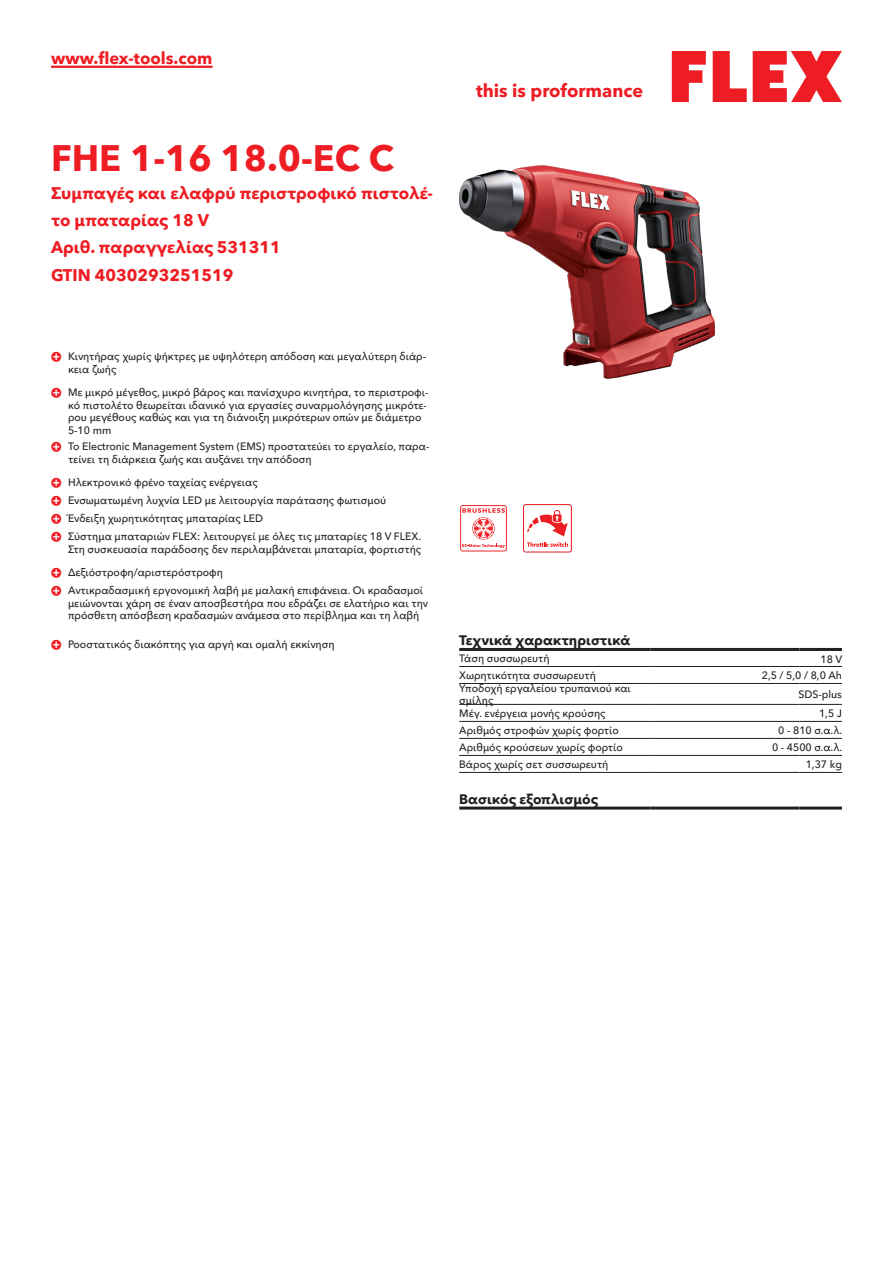
<style>
.page{position:relative;width:893px;height:1263px;background:#fff}
.page>*{position:absolute;margin:0;border:0;box-sizing:border-box;transform-origin:0 0}
.CB_AF_Product-name{font:700 36px "Avenir Next W1 G";color:#ee1d23}
.t1{font:700 18px "Avenir Next W1 G";color:#ee1d23}
.CB_AF_Product-short{font:700 16.5px/27px "Avenir Next W1 G";color:#ee1d23}
.CB_AF_Order-number{font:700 16.5px "Avenir Next W1 G";color:#ee1d23}
.CB_AF_Table-headline{font:700 13.5px "Avenir Next W1 G";color:#231f20}
.CB_AF_Table-specific{font:500 10.5px/12.6px "Avenir Next W1 G";color:#231f20}
</style>
<div class="page">
<svg style="left:672px;top:51px;width:34px;height:51px"></svg>
<svg style="left:713px;top:51px;width:34px;height:51px"></svg>
<svg style="left:753px;top:51px;width:89px;height:51px"></svg>
<hr style="left:51px;top:66px;width:162px;height:2px;background:#ee1d23">
<img style="left:459px;top:165px;width:255px;height:214px">
<hr style="left:459px;top:666px;width:192px;height:1px;background:#231f20">
<hr style="left:651px;top:666px;width:148px;height:1px;background:#231f20">
<hr style="left:799px;top:666px;width:43px;height:1px;background:#231f20">
<hr style="left:459px;top:683px;width:192px;height:1px;background:#231f20">
<hr style="left:651px;top:683px;width:148px;height:1px;background:#231f20">
<hr style="left:799px;top:683px;width:43px;height:1px;background:#231f20">
<hr style="left:459px;top:704px;width:192px;height:1px;background:#231f20">
<hr style="left:651px;top:704px;width:148px;height:1px;background:#231f20">
<hr style="left:799px;top:704px;width:43px;height:1px;background:#231f20">
<hr style="left:459px;top:721px;width:192px;height:1px;background:#231f20">
<hr style="left:651px;top:721px;width:148px;height:1px;background:#231f20">
<hr style="left:799px;top:721px;width:43px;height:1px;background:#231f20">
<hr style="left:459px;top:738px;width:192px;height:1px;background:#231f20">
<hr style="left:651px;top:738px;width:148px;height:1px;background:#231f20">
<hr style="left:799px;top:738px;width:43px;height:1px;background:#231f20">
<hr style="left:459px;top:755px;width:192px;height:1px;background:#231f20">
<hr style="left:651px;top:755px;width:148px;height:1px;background:#231f20">
<hr style="left:799px;top:755px;width:43px;height:1px;background:#231f20">
<hr style="left:459px;top:772px;width:192px;height:1px;background:#231f20">
<hr style="left:651px;top:772px;width:148px;height:1px;background:#231f20">
<hr style="left:799px;top:772px;width:43px;height:1px;background:#231f20">
<hr style="left:459px;top:648px;width:192px;height:3px;background:#231f20">
<hr style="left:651px;top:648px;width:148px;height:3px;background:#231f20">
<hr style="left:799px;top:648px;width:43px;height:3px;background:#231f20">
<hr style="left:459px;top:806px;width:192px;height:3px;background:#231f20">
<hr style="left:651px;top:806px;width:148px;height:3px;background:#231f20">
<hr style="left:799px;top:806px;width:43px;height:3px;background:#231f20">
<svg style="left:460px;top:505px;width:47px;height:46px"></svg>
<svg style="left:523px;top:504px;width:49px;height:48px"></svg>
<h3 class="CB_AF_Product-short" style="left:51px;top:43px;width:163px">www.flex-tools.com</h3>
<p class="CB_AF_Product-name" style="left:51px;top:130px;width:344px">FHE 1-16 18.0-EC C</p>
<p class="CB_AF_Product-short" style="left:51px;top:178px;width:383px">Συμπαγές και ελαφρύ περιστροφικό πιστολέ&shy;το μπαταρίας 18 V</p>
<p class="CB_AF_Order-number" style="left:51px;top:234px;width:231px">Αριθ. παραγγελίας 531311</p>
<p class="CB_AF_Order-number" style="left:51px;top:262px;width:184px">GTIN 4030293251519</p>
<h2 class="t1" style="left:476px;top:77px;width:169px">this is proformance</h2>
<p class="CB_AF_Table-specific" style="left:68px;top:349px;width:360px">Κινητήρας χωρίς ψήκτρες με υψηλότερη απόδοση και μεγαλύτερη διάρ&shy;κεια ζωής</p>
<p class="CB_AF_Table-specific" style="left:68px;top:385px;width:362px">Με μικρό μέγεθος, μικρό βάρος και πανίσχυρο κινητήρα, το περιστροφι&shy;κό πιστολέτο θεωρείται ιδανικό για εργασίες συναρμολόγησης μικρότε&shy;ρου μεγέθους καθώς και για τη διάνοιξη μικρότερων οπών με διάμετρο 5-10 mm</p>
<p class="CB_AF_Table-specific" style="left:68px;top:439px;width:363px">Το Electronic Management System (EMS) προστατεύει το εργαλείο, παρα&shy;τείνει τη διάρκεια ζωής και αυξάνει την απόδοση</p>
<p class="CB_AF_Table-specific" style="left:68px;top:475px;width:191px">Ηλεκτρονικό φρένο ταχείας ενέργειας</p>
<p class="CB_AF_Table-specific" style="left:68px;top:493px;width:320px">Ενσωματωμένη λυχνία LED με λειτουργία παράτασης φωτισμού</p>
<p class="CB_AF_Table-specific" style="left:68px;top:511px;width:197px">Ένδειξη χωρητικότητας μπαταρίας LED</p>
<p class="CB_AF_Table-specific" style="left:68px;top:529px;width:355px">Σύστημα μπαταριών FLEX: λειτουργεί με όλες τις μπαταρίες 18 V FLEX.<br>Στη συσκευασία παράδοσης δεν περιλαμβάνεται μπαταρία, φορτιστής</p>
<p class="CB_AF_Table-specific" style="left:68px;top:565px;width:157px">Δεξιόστροφη/αριστερόστροφη</p>
<p class="CB_AF_Table-specific" style="left:68px;top:583px;width:361px">Αντικραδασμική εργονομική λαβή με μαλακή επιφάνεια. Οι κραδασμοί μειώνονται χάρη σε έναν αποσβεστήρα που εδράζει σε ελατήριο και την πρόσθετη απόσβεση κραδασμών ανάμεσα στο περίβλημα και τη λαβή</p>
<p class="CB_AF_Table-specific" style="left:68px;top:637px;width:268px">Ροοστατικός διακόπτης για αργή και ομαλή εκκίνηση</p>
<p class="CB_AF_Table-headline" style="left:459px;top:630px;width:173px">Τεχνικά χαρακτηριστικά</p>
<p class="CB_AF_Table-specific" style="left:459px;top:651px;width:92px">Τάση συσσωρευτή</p>
<p class="CB_AF_Table-specific" style="left:820px;top:652px;width:23px">18 V</p>
<p class="CB_AF_Table-specific" style="left:459px;top:668px;width:138px">Χωρητικότητα συσσωρευτή</p>
<p class="CB_AF_Table-specific" style="left:762px;top:668px;width:82px">2,5 / 5,0 / 8,0 Ah</p>
<p class="CB_AF_Table-specific" style="left:459px;top:681px;width:173px">Υποδοχή εργαλείου τρυπανιού και σμίλης</p>
<p class="CB_AF_Table-specific" style="left:798px;top:687px;width:45px">SDS-plus</p>
<p class="CB_AF_Table-specific" style="left:459px;top:706px;width:148px">Μέγ. ενέργεια μονής κρούσης</p>
<p class="CB_AF_Table-specific" style="left:819px;top:706px;width:24px">1,5 J</p>
<p class="CB_AF_Table-specific" style="left:459px;top:723px;width:161px">Αριθμός στροφών χωρίς φορτίο</p>
<p class="CB_AF_Table-specific" style="left:778px;top:723px;width:66px">0 - 810 σ.α.λ.</p>
<p class="CB_AF_Table-specific" style="left:459px;top:740px;width:165px">Αριθμός κρούσεων χωρίς φορτίο</p>
<p class="CB_AF_Table-specific" style="left:772px;top:740px;width:72px">0 - 4500 σ.α.λ.</p>
<p class="CB_AF_Table-specific" style="left:459px;top:757px;width:151px">Βάρος χωρίς σετ συσσωρευτή</p>
<p class="CB_AF_Table-specific" style="left:806px;top:757px;width:38px">1,37 kg</p>
<p class="CB_AF_Table-headline" style="left:459px;top:788px;width:140px">Βασικός εξοπλισμός</p>
</div>
